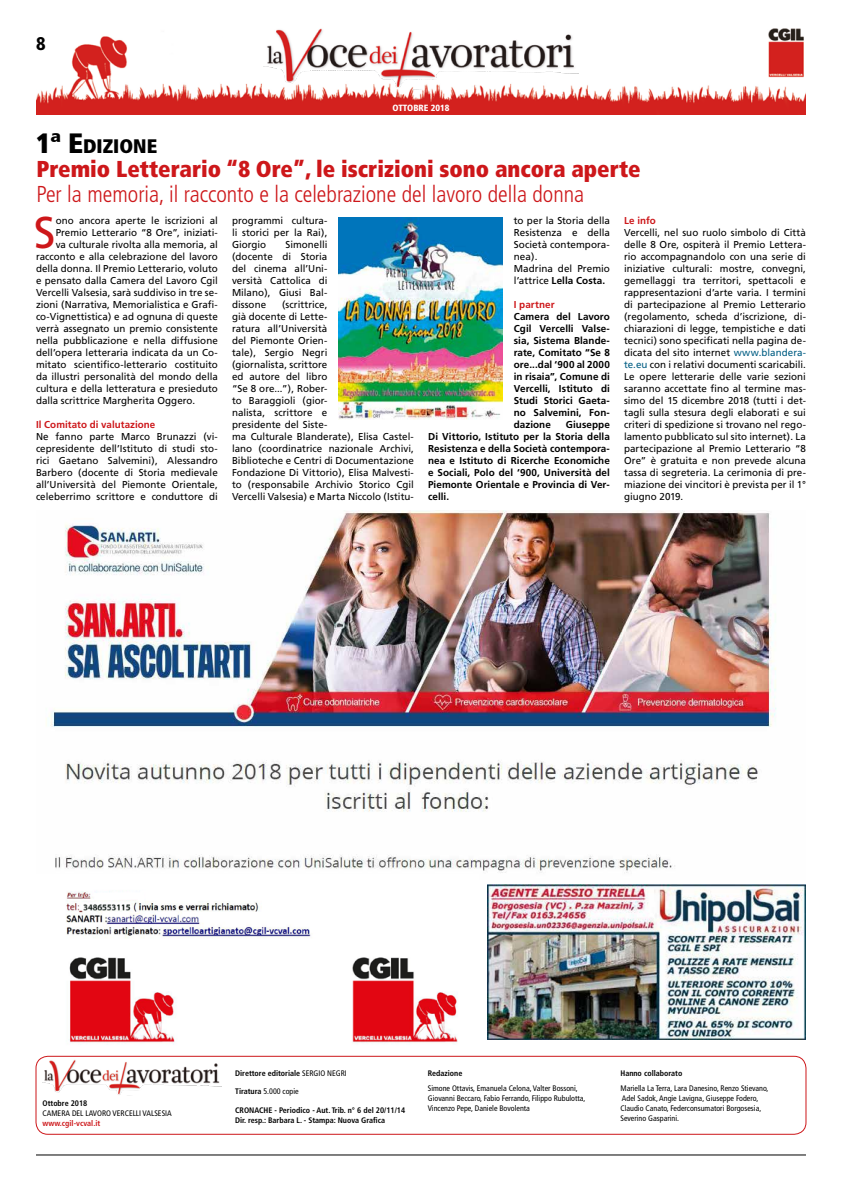
<style>
.page{position:relative;width:842px;height:1191px;background:#fff}
.page>*{position:absolute;margin:0;border:0;box-sizing:border-box;transform-origin:0 0}
.t1{font:44.4px "Frutiger";color:#cd171a}
.t2{font:300 condensed 23px "Frutiger";color:#cd171a}
.t3{font:900 condensed 23px "Frutiger";color:#cd171a}
.t4{font:900 condensed 19.6px "Frutiger";color:#000}
.t5{font:900 condensed 18.3px "Frutiger";color:#000}
.t6{font:10px/12px "Frutiger";color:#000;text-align:justify}
.t7{font:700 10px/12px "Frutiger";letter-spacing:.005em;color:#000;text-align:justify}
.t8{font:700 10px "Frutiger";letter-spacing:.005em;color:#cd171a}
.t9{font:900 condensed 9px "Frutiger";color:#fff}
.t10{font:condensed 8px/10px "Frutiger";color:#000}
.t11{font:700 condensed 8px/10px "Frutiger";color:#000}
.t12{font:700 condensed 8px "Frutiger";color:#cd171a}
.s1{font-size:28px}
.s2{font-weight:700}
.s3{color:#005d83}
.s4{font-weight:400}
</style>
<div class="page">
<hr style="left:36px;top:1154px;width:770px;height:1px;background:#000">
<img style="left:36px;top:36px;width:770px;height:79px">
<img style="left:264px;top:28px;width:314px;height:62px">
<img style="left:766px;top:28px;width:40px;height:51px">
<div style="left:36px;top:1056px;width:770px;height:78px;border:1px solid #cd171a;border-radius:12px"></div>
<img style="left:43px;top:1060px;width:179px;height:35px">
<img style="left:339px;top:217px;width:163px;height:203px">
<img style="left:487px;top:884px;width:319px;height:155px">
<img style="left:46px;top:510px;width:730px;height:363px">
<img style="left:66px;top:891px;width:392px;height:154px">
<h3 class="t5" style="left:36px;top:32px;width:11px">8</h3>
<h3 class="t4" style="left:36px;top:134px;width:89px"><span class="s1">1ª E</span>DIZIONE</h3>
<p class="t9" style="left:392px;top:103px;width:59px">OTTOBRE 2018</p>
<h2 class="t3" style="left:36px;top:155px;width:606px">Premio Letterario “8 Ore”, le iscrizioni sono ancora aperte</h2>
<h2 class="t2" style="left:36px;top:181px;width:549px">Per la memoria, il racconto e la celebrazione del lavoro della donna</h2>
<h1 class="t1" style="left:34px;top:206px;width:23px">S</h1>
<p class="t6" style="left:56px;top:214px;width:164px">ono ancora aperte le iscrizioni al</p>
<p class="t6" style="left:56px;top:226px;width:164px">Premio Letterario “8 Ore”, iniziati-</p>
<p class="t6" style="left:56px;top:238px;width:164px">va culturale rivolta alla memoria, al</p>
<p class="t6" style="left:36px;top:250px;width:183px">racconto e alla celebrazione del lavoro</p>
<p class="t6" style="left:36px;top:262px;width:183px">della donna. Il Premio Letterario, voluto</p>
<p class="t6" style="left:36px;top:274px;width:183px">e pensato dalla Camera del Lavoro Cgil</p>
<p class="t6" style="left:36px;top:286px;width:183px">Vercelli Valsesia, sarà suddiviso in tre se-</p>
<p class="t6" style="left:36px;top:298px;width:183px">zioni (Narrativa, Memorialistica e Grafi-</p>
<p class="t6" style="left:36px;top:310px;width:183px">co-Vignettistica) e ad ognuna di queste</p>
<p class="t6" style="left:36px;top:322px;width:183px">verrà assegnato un premio consistente</p>
<p class="t6" style="left:36px;top:334px;width:183px">nella pubblicazione e nella diffusione</p>
<p class="t6" style="left:36px;top:346px;width:183px">dell’opera letteraria indicata da un Co-</p>
<p class="t6" style="left:36px;top:358px;width:183px">mitato scientifico-letterario costituito</p>
<p class="t6" style="left:36px;top:370px;width:183px">da illustri personalità del mondo della</p>
<p class="t6" style="left:36px;top:382px;width:183px">cultura e della letteratura e presieduto</p>
<p class="t6" style="left:36px;top:394px;width:161px">dalla scrittrice Margherita Oggero.</p>
<p class="t8" style="left:36px;top:418px;width:121px">Il Comitato di valutazione</p>
<p class="t6" style="left:36px;top:430px;width:183px">Ne fanno parte Marco Brunazzi (vi&shy;cepresidente dell’Istituto di studi sto&shy;rici Gaetano Salvemini), Alessandro Barbero (docente di Storia medievale all’Università del Piemonte Orientale, celeberrimo scrittore e conduttore di</p>
<p class="t6" style="left:232px;top:214px;width:97px">programmi cultura&shy;li storici per la Rai), Giorgio</p>
<p class="t6" style="left:232px;top:238px;width:97px;text-indent:53px">Simonelli (docente di Storia del cinema all’Uni&shy;versità Cattolica di Milano), Giusi Bal&shy;dissone</p>
<p class="t6" style="left:232px;top:298px;width:183px;text-align:left;text-indent:50px">(scrittrice,<br>già docente di Lette-<br>ratura all’Università<br>del Piemonte Orien-<br>tale), Sergio Negri<br>(giornalista, scrittore<br>ed autore del libro<br>“Se 8 ore...”), Rober-<br>to Baraggioli (gior-<br>nalista, scrittore e<br>presidente del Siste-<br>ma Culturale Blanderate), Elisa Castel&shy;lano (coordinatrice nazionale Archivi,<br>Biblioteche e Centri di Documentazione<br>Fondazione Di Vittorio), Elisa Malvesti&shy;to (responsabile Archivio Storico Cgil<br>Vercelli Valsesia) e Marta Niccolo (Istitu-</p>
<p class="t6" style="left:514px;top:214px;width:98px;text-align:left">to per la Storia della<br>Resistenza e della<br>Società contempora&shy;nea).<br>Madrina del Premio l’attrice <span class="s2">Lella Costa.</span></p>
<p class="t8" style="left:514px;top:298px;width:42px">I partner</p>
<p class="t7" style="left:514px;top:310px;width:98px">Camera del Lavoro Cgil Vercelli Valse&shy;sia, Sistema Blande&shy;rate, Comitato “Se 8 ore...dal ‘900 al 2000 in risaia”, Comune di Vercelli, Istituto di Studi Storici Gaeta&shy;no Salvemini, Fon&shy;dazione</p>
<p class="t7" style="left:428px;top:418px;width:183px;text-indent:138px">Giuseppe Di Vittorio, Istituto per la Storia della Resistenza e della Società contempora&shy;nea e Istituto di Ricerche Economiche e Sociali, Polo del ‘900, Università del Piemonte Orientale e Provincia di Ver&shy;celli.</p>
<p class="t8" style="left:624px;top:214px;width:33px">Le info</p>
<p class="t6" style="left:624px;top:226px;width:183px">Vercelli, nel suo ruolo simbolo di Città delle 8 Ore, ospiterà il Premio Lettera&shy;rio accompagnandolo con una serie di iniziative culturali: mostre, convegni, gemellaggi tra territori, spettacoli e rappresentazioni d’arte varia. I termini di partecipazione al Premio Letterario (regolamento, scheda d’iscrizione, di&shy;chiarazioni di legge, tempistiche e dati tecnici) sono specificati nella pagina de&shy;dicata del sito internet <span class="s3">www.blandera&shy;te.eu</span> con i relativi documenti scaricabili.<br>Le opere letterarie delle varie sezioni saranno accettate fino al termine mas&shy;simo del 15 dicembre 2018 (tutti i det&shy;tagli sulla stesura degli elaborati e sui criteri di spedizione si trovano nel rego&shy;lamento pubblicato sul sito internet). La partecipazione al Premio Letterario “8<br>Ore” è gratuita e non prevede alcuna tassa di segreteria. La cerimonia di pre&shy;miazione dei vincitori è prevista per il 1° giugno 2019.</p>
<p class="t11" style="left:43px;top:1098px;width:46px">Ottobre 2018</p>
<p class="t10" style="left:43px;top:1108px;width:131px">CAMERA DEL LAVORO VERCELLI VALSESIA</p>
<p class="t12" style="left:43px;top:1118px;width:59px">www.cgil-vcval.it</p>
<p class="t11" style="left:235px;top:1068px;width:113px">Direttore editoriale <span class="s4">SERGIO NEGRI</span></p>
<p class="t10" style="left:235px;top:1086px;width:65px"><span class="s2">Tiratura</span> 5.000 copie</p>
<p class="t11" style="left:235px;top:1105px;width:172px">CRONACHE - Periodico - Aut. Trib. n° 6 del 20/11/14<br>Dir. resp.: Barbara L. - Stampa: Nuova Grafica</p>
<p class="t11" style="left:428px;top:1068px;width:36px">Redazione</p>
<p class="t10" style="left:428px;top:1083px;width:159px">Simone Ottavis, Emanuela Celona, Valter Bossoni,<br>Giovanni Beccaro, Fabio Ferrando, Filippo Rubulotta,<br>Vincenzo Pepe, Daniele Bovolenta</p>
<p class="t11" style="left:620px;top:1068px;width:63px">Hanno collaborato</p>
<p class="t10" style="left:620px;top:1083px;width:150px">Mariella La Terra, Lara Danesino, Renzo Stievano, Adel Sadok, Angie Lavigna, Giuseppe Fodero, Claudio Canato, Federconsumatori Borgosesia, Severino Gasparini.</p>
</div>
